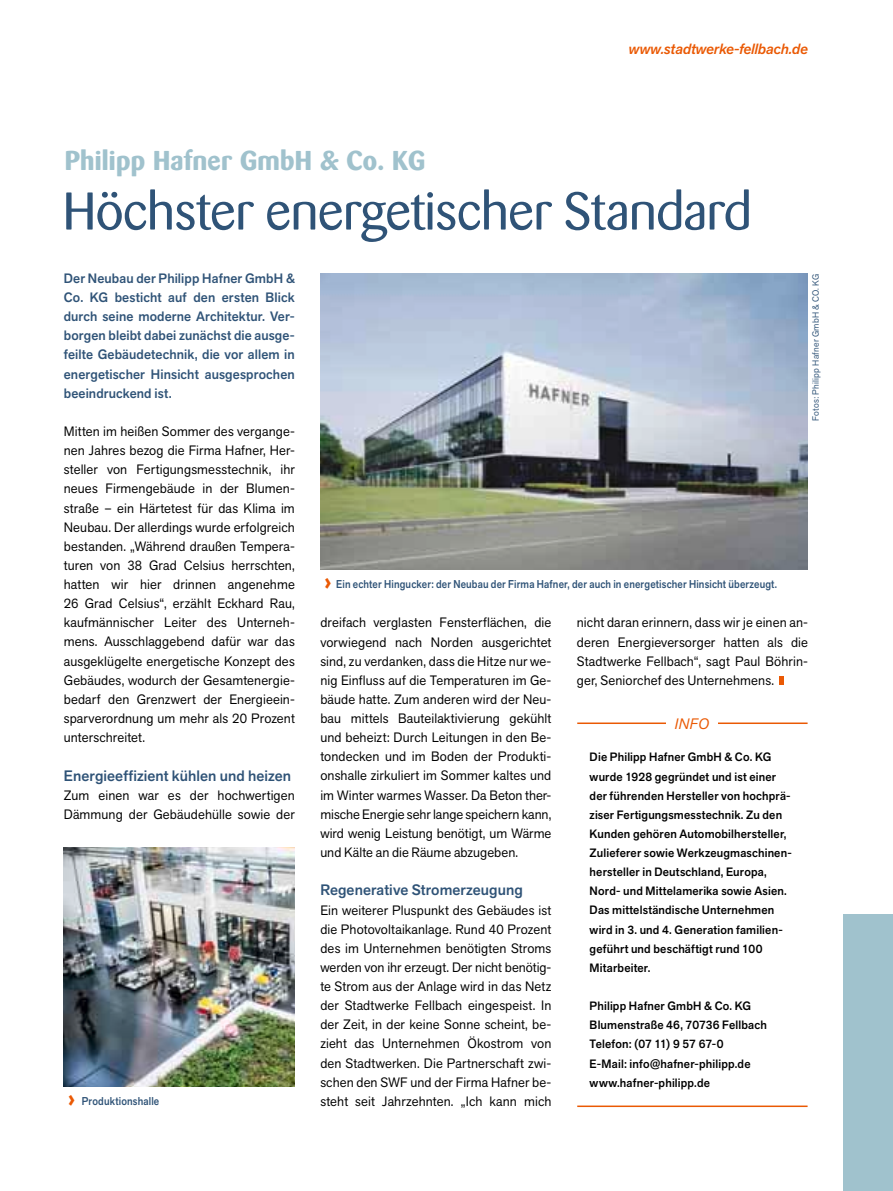
<style>
.page{position:relative;width:893px;height:1191px;background:#fff}
.page>*{position:absolute;margin:0;border:0;box-sizing:border-box;transform-origin:0 0}
.t1{font:52.5px "Barmeno";letter-spacing:-.01em;color:#2f5377}
.t2{font:700 27px "Barmeno";letter-spacing:.01em;color:#a0c2cd}
.t3{font:500 15px "Akzid Grtsk Next";letter-spacing:.005em;color:#2f5377}
.t4{font:italic 15px "Akzid Grtsk Next";color:#ea5904}
.t5{font:14.7px "Akzid Grtsk Next Med It";letter-spacing:-.005em;color:#ea5904}
.t6{font:13.5px/19.2px "Akzid Grtsk Next";letter-spacing:.01em;color:#000;text-align:justify}
.t7{font:500 13.5px/19.2px "Akzid Grtsk Next";letter-spacing:.01em;color:#2f5377;text-align:justify}
.t8{font:500 12px/19.2px "Akzid Grtsk Next";letter-spacing:.015em;color:#000}
.t9{font:500 11.25px "Akzid Grtsk Next";letter-spacing:.015em;color:#2f5377;scale:.9 1}
.t10{font:9px "Akzid Grtsk Next";letter-spacing:.03em;color:#2f5377}
.s1{font-weight:800;font-size:22.5px;color:#ea5904}
</style>
<div class="page">
<svg style="left:780px;top:676px;width:4px;height:9px"></svg>
<hr style="left:577px;top:1105px;width:231px;height:2px;background:#ea5904">
<hr style="left:577px;top:722px;width:231px;height:2px;background:#ea5904">
<div style="left:666px;top:717px;width:52px;height:12px;background:#fff"></div>
<div style="left:843px;top:914px;width:50px;height:277px;background:#a0c2cd"></div>
<img style="left:320px;top:273px;width:488px;height:297px">
<img style="left:64px;top:847px;width:231px;height:239px">
<p class="t5" style="left:629px;top:39px;width:181px">www.stadtwerke-fellbach.de</p>
<h2 class="t2" style="left:65px;top:144px;width:362px">Philipp Hafner GmbH &amp; Co. KG</h2>
<h1 class="t1" style="left:63px;top:181px;width:690px">Höchster energetischer Standard</h1>
<p class="t7" style="left:64px;top:268px;width:233px">Der Neubau der Philipp Hafner GmbH &amp; Co. KG besticht auf den ersten Blick durch seine moderne Architektur. Ver&shy;borgen bleibt dabei zunächst die ausge&shy;feilte Gebäudetechnik, die vor allem in energetischer Hinsicht ausgesprochen beeindruckend ist.</p>
<p class="t6" style="left:64px;top:421px;width:233px">Mitten im heißen Sommer des vergange&shy;nen Jahres bezog die Firma Hafner, Her&shy;steller von Fertigungsmesstechnik, ihr neues Firmengebäude in der Blumen&shy;straße – ein Härtetest für das Klima im Neubau. Der allerdings wurde erfolgreich bestanden. „Während draußen Tempera&shy;turen von 38 Grad Celsius herrschten, hatten wir hier drinnen angenehme 26 Grad Celsius“, erzählt Eckhard Rau, kaufmännischer Leiter des Unterneh&shy;mens. Ausschlaggebend dafür war das ausgeklügelte energetische Konzept des Gebäudes, wodurch der Gesamtenergie&shy;bedarf den Grenzwert der Energieein&shy;sparverordnung um mehr als 20 Prozent unterschreitet.</p>
<p class="t3" style="left:64px;top:765px;width:229px">Energieeffizient kühlen und heizen</p>
<p class="t6" style="left:64px;top:785px;width:233px">Zum einen war es der hochwertigen<br>Dämmung der Gebäudehülle sowie der</p>
<p class="t10" style="left:810px;top:421px;width:149px;rotate:-90deg">Fotos: Philipp Hafner GmbH &amp; CO. KG</p>
<p class="t9" style="left:325px;top:577px;width:504px"><span class="s1">›</span> Ein echter Hingucker: der Neubau der Firma Hafner, der auch in energetischer Hinsicht überzeugt.</p>
<p class="t6" style="left:320px;top:613px;width:233px">dreifach verglasten Fensterflächen, die vorwiegend nach Norden ausgerichtet sind, zu verdanken, dass die Hitze nur we&shy;nig Einfluss auf die Temperaturen im Ge&shy;bäude hatte. Zum anderen wird der Neu&shy;bau mittels Bauteilaktivierung gekühlt und beheizt: Durch Leitungen in den Be&shy;tondecken und im Boden der Produkti&shy;onshalle zirkuliert im Sommer kaltes und im Winter warmes Wasser. Da Beton ther&shy;mische Energie sehr lange speichern kann, wird wenig Leistung benötigt, um Wärme und Kälte an die Räume abzugeben.</p>
<p class="t3" style="left:320px;top:880px;width:204px">Regenerative Stromerzeugung</p>
<p class="t6" style="left:320px;top:900px;width:233px">Ein weiterer Pluspunkt des Gebäudes ist die Photovoltaikanlage. Rund 40 Prozent des im Unternehmen benötigten Stroms werden von ihr erzeugt. Der nicht benötig&shy;te Strom aus der Anlage wird in das Netz der Stadtwerke Fellbach eingespeist. In der Zeit, in der keine Sonne scheint, be&shy;zieht das Unternehmen Ökostrom von den Stadtwerken. Die Partnerschaft zwi&shy;schen den SWF und der Firma Hafner be&shy;steht seit Jahrzehnten. „Ich kann mich</p>
<p class="t6" style="left:577px;top:613px;width:233px">nicht daran erinnern, dass wir je einen an&shy;deren Energieversorger hatten als die Stadtwerke Fellbach“, sagt Paul Böhrin&shy;ger, Seniorchef des Unternehmens.</p>
<p class="t4" style="left:675px;top:713px;width:36px">Info</p>
<p class="t8" style="left:590px;top:747px;width:204px">Die Philipp Hafner GmbH &amp; Co. KG wurde 1928 gegründet und ist einer der führenden Hersteller von hochprä&shy;ziser Fertigungsmesstechnik. Zu den Kunden gehören Automobilhersteller, Zulieferer sowie Werkzeugmaschinen&shy;hersteller in Deutschland, Europa, Nord- und Mittelamerika sowie Asien.<br>Das mittelständische Unternehmen wird in 3. und 4. Generation familien&shy;geführt und beschäftigt rund 100<br>Mitarbeiter.</p>
<p class="t8" style="left:590px;top:996px;width:179px">Philipp Hafner GmbH &amp; Co. KG<br>Blumenstraße 46, 70736 Fellbach<br>Telefon: (07 11) 9 57 67-0<br>E-Mail: info@hafner-philipp.de www.hafner-philipp.de</p>
<p class="t9" style="left:68px;top:1093px;width:103px"><span class="s1">›</span> Produktionshalle</p>
</div>
